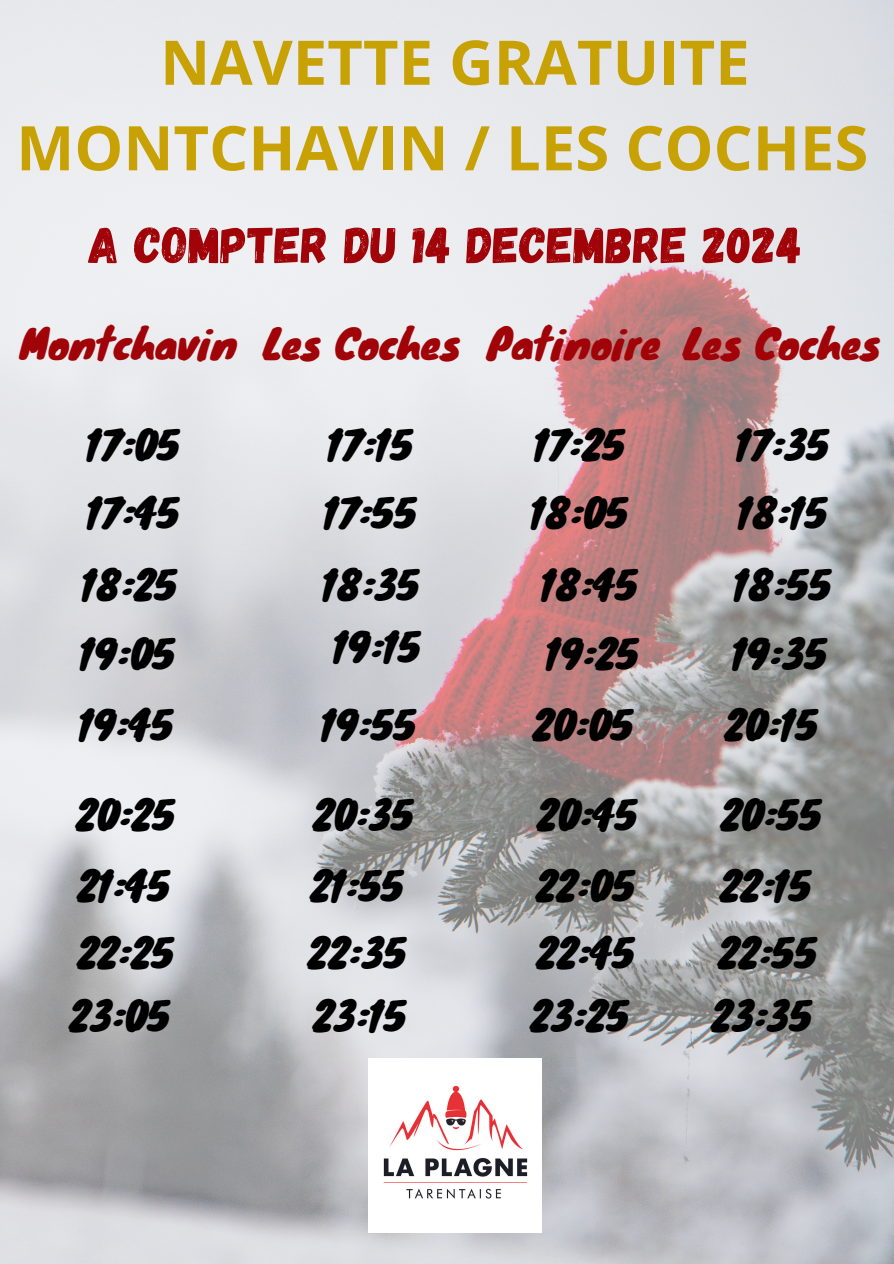
<style>
.page{position:relative;width:894px;height:1264px;background:#fff}
.page>*{position:absolute;margin:0;border:0;box-sizing:border-box;transform-origin:0 0}
.t1{font:700 61.5px "Open Sans";color:#c8a204}
.t2{font:51px "Gagalin";color:#a10408}
.t3{font:40.5px "Knewave";color:#a10408}
.t4{font:37.5px "Knewave";color:#000}
</style>
<div class="page">
<img style="left:0;top:0;width:893px;height:1263px">
<img style="left:368px;top:1058px;width:173px;height:174px">
<p class="t1" style="left:160px;top:19px;width:591px">NAVETTE GRATUITE</p>
<p class="t1" style="left:16px;top:105px;width:853px">MONTCHAVIN / LES COCHES</p>
<p class="t2" style="left:88px;top:212px;width:715px">A COMPTER DU 14 DECEMBRE 2024</p>
<p class="t3" style="left:20px;top:311px;width:218px">Montchavin</p>
<p class="t3" style="left:263px;top:311px;width:199px">Les Coches</p>
<p class="t3" style="left:487px;top:311px;width:175px">Patinoire</p>
<p class="t3" style="left:683px;top:311px;width:199px">Les Coches</p>
<p class="t4" style="left:86px;top:414px;width:95px">17:05</p>
<p class="t4" style="left:327px;top:414px;width:87px">17:15</p>
<p class="t4" style="left:533px;top:414px;width:93px">17:25</p>
<p class="t4" style="left:735px;top:414px;width:95px">17:35</p>
<p class="t4" style="left:86px;top:482px;width:94px">17:45</p>
<p class="t4" style="left:323px;top:482px;width:95px">17:55</p>
<p class="t4" style="left:530px;top:482px;width:99px">18:05</p>
<p class="t4" style="left:737px;top:482px;width:91px">18:15</p>
<p class="t4" style="left:82px;top:554px;width:97px">18:25</p>
<p class="t4" style="left:322px;top:554px;width:99px">18:35</p>
<p class="t4" style="left:540px;top:554px;width:99px">18:45</p>
<p class="t4" style="left:733px;top:554px;width:99px">18:55</p>
<p class="t4" style="left:80px;top:622px;width:97px">19:05</p>
<p class="t4" style="left:332px;top:616px;width:89px">19:15</p>
<p class="t4" style="left:545px;top:622px;width:95px">19:25</p>
<p class="t4" style="left:78px;top:694px;width:96px">19:45</p>
<p class="t4" style="left:320px;top:694px;width:97px">19:55</p>
<p class="t4" style="left:532px;top:694px;width:102px">20:05</p>
<p class="t4" style="left:731px;top:622px;width:97px">19:35</p>
<p class="t4" style="left:724px;top:694px;width:95px">20:15</p>
<p class="t4" style="left:76px;top:784px;width:100px">20:25</p>
<p class="t4" style="left:313px;top:784px;width:102px">20:35</p>
<p class="t4" style="left:537px;top:784px;width:102px">20:45</p>
<p class="t4" style="left:720px;top:784px;width:102px">20:55</p>
<p class="t4" style="left:77px;top:855px;width:94px">21:45</p>
<p class="t4" style="left:310px;top:855px;width:95px">21:55</p>
<p class="t4" style="left:536px;top:855px;width:100px">22:05</p>
<p class="t4" style="left:720px;top:855px;width:93px">22:15</p>
<p class="t4" style="left:77px;top:922px;width:98px">22:25</p>
<p class="t4" style="left:308px;top:922px;width:100px">22:35</p>
<p class="t4" style="left:536px;top:922px;width:100px">22:45</p>
<p class="t4" style="left:718px;top:922px;width:100px">22:55</p>
<p class="t4" style="left:69px;top:985px;width:102px">23:05</p>
<p class="t4" style="left:313px;top:985px;width:95px">23:15</p>
<p class="t4" style="left:530px;top:985px;width:100px">23:25</p>
<p class="t4" style="left:711px;top:985px;width:102px">23:35</p>
</div>
